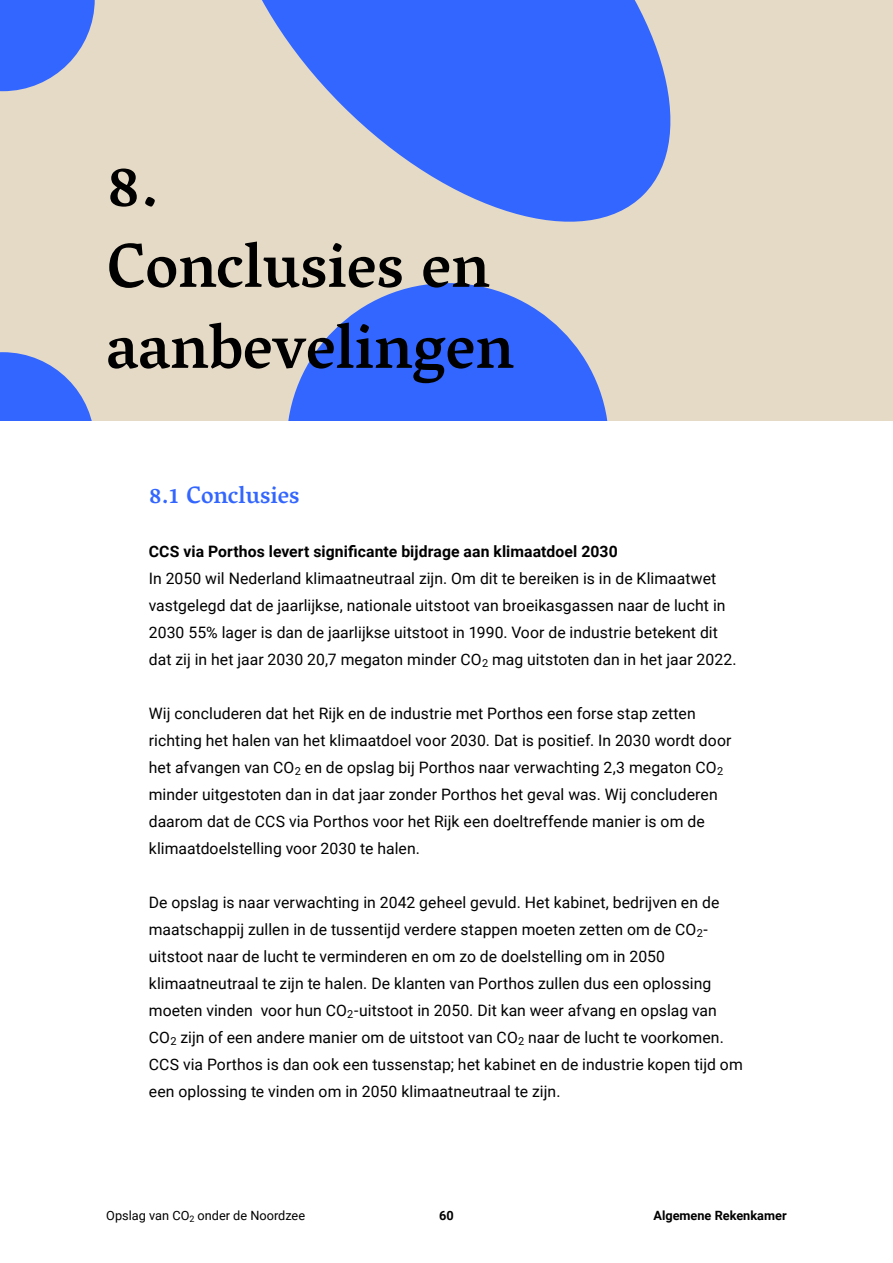
<style>
.page{position:relative;width:893px;height:1263px;background:#fff}
.page>*{position:absolute;margin:0;border:0;box-sizing:border-box;transform-origin:0 0}
.AR_02_Hoofdstuk_kop__h1{font:500 63px/81px "Vesper Libre";color:#000}
.AR_02_Paragraaf__h2{font:500 24px "Vesper Libre";color:#36f}
.AR_02_Broodtekst{font:15.75px/27px "Roboto";letter-spacing:.005em;color:#000}
.AR_02_Tussenkop__h3{font:700 15.75px "Roboto";letter-spacing:.005em;color:#000}
.t1{font:12.75px "Roboto";color:#000}
.t2{font:700 12.75px "Roboto";color:#000}
</style>
<div class="page">
<div style="left:0;top:0;width:893px;height:421px;background:#e5dac6"></div>
<svg style="left:0;top:0;width:95px;height:91px"></svg>
<svg style="left:0;top:352px;width:92px;height:69px"></svg>
<svg style="left:262px;top:0;width:409px;height:222px;fill:#36f"></svg>
<svg style="left:288px;top:283px;width:320px;height:138px"></svg>
<h1 class="AR_02_Hoofdstuk_kop__h1" style="left:106px;top:144px;width:409px">8.<br>Conclusies en aanbevelingen</h1>
<h2 class="AR_02_Paragraaf__h2" style="left:149px;top:480px;width:152px">8.1 Conclusies</h2>
<h3 class="AR_02_Tussenkop__h3" style="left:149px;top:540px;width:470px">CCS via Porthos levert significante bijdrage aan klimaatdoel 2030</h3>
<p class="AR_02_Broodtekst" style="left:149px;top:564px;width:589px">In 2050 wil Nederland klimaatneutraal zijn. Om dit te bereiken is in de Klimaatwet vastgelegd dat de jaarlijkse, nationale uitstoot van broeikasgassen naar de lucht in 2030 55% lager is dan de jaarlijkse uitstoot in 1990. Voor de industrie betekent dit dat zij in het jaar 2030 20,7 megaton minder CO<sub>2</sub> mag uitstoten dan in het jaar 2022.</p>
<p class="AR_02_Broodtekst" style="left:149px;top:699px;width:584px">Wij concluderen dat het Rijk en de industrie met Porthos een forse stap zetten richting het halen van het klimaatdoel voor 2030. Dat is positief. In 2030 wordt door het afvangen van CO<sub>2</sub> en de opslag bij Porthos naar verwachting 2,3 megaton CO<sub>2 </sub>minder uitgestoten dan in dat jaar zonder Porthos het geval was. Wij concluderen daarom dat de CCS via Porthos voor het Rijk een doeltreffende manier is om de klimaatdoelstelling voor 2030 te halen.</p>
<p class="AR_02_Broodtekst" style="left:149px;top:888px;width:595px">De opslag is naar verwachting in 2042 geheel gevuld. Het kabinet, bedrijven en de maatschappij zullen in de tussentijd verdere stappen moeten zetten om de CO<sub>2</sub>- uitstoot naar de lucht te verminderen en om zo de doelstelling om in 2050 klimaatneutraal te zijn te halen. De klanten van Porthos zullen dus een oplossing moeten vinden voor hun CO<sub>2</sub>-uitstoot in 2050. Dit kan weer afvang en opslag van CO<sub>2</sub> zijn of een andere manier om de uitstoot van CO<sub>2</sub> naar de lucht te voorkomen.<br>CCS via Porthos is dan ook een tussenstap; het kabinet en de industrie kopen tijd om een oplossing te vinden om in 2050 klimaatneutraal te zijn.</p>
<p class="t1" style="left:106px;top:1207px;width:200px">Opslag van CO<sub>2</sub> onder de Noordzee</p>
<p class="t2" style="left:439px;top:1207px;width:16px">60</p>
<p class="t2" style="left:653px;top:1207px;width:135px">Algemene Rekenkamer</p>
</div>
